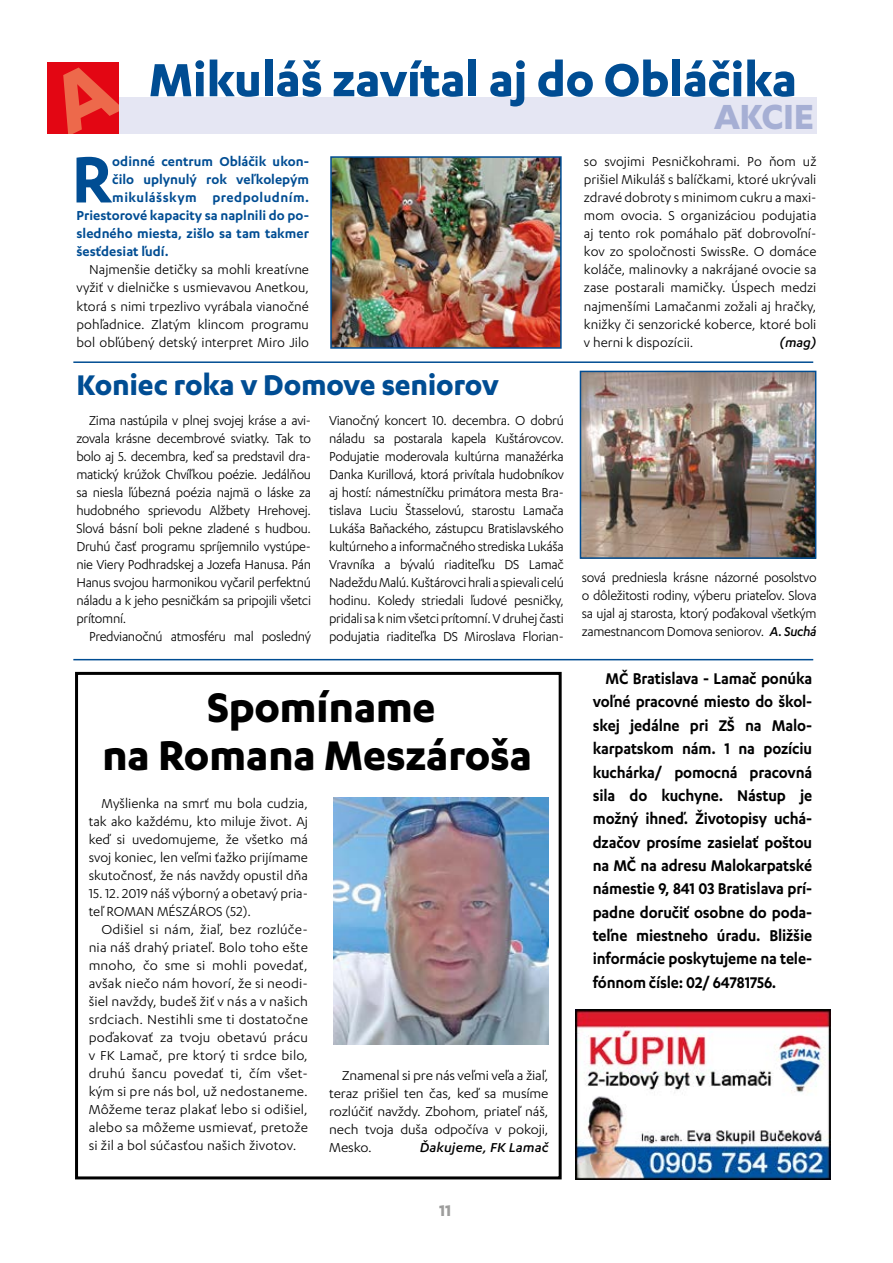
<style>
.page{position:relative;width:893px;height:1263px;background:#fff}
.page>*{position:absolute;margin:0;border:0;box-sizing:border-box;transform-origin:0 0}
.t1{font:600 75.6px "Karbon";color:#004d93}
.t2{font:700 54px "Karbon";letter-spacing:-.01em;color:#004d93}
.t3{font:700 48px/48px "Karbon";letter-spacing:-.01em;color:#000;text-align:center}
.t4{font:700 40.5px "Karbon";letter-spacing:-.01em;color:#a6afd4}
.t5{font:700 33px "Karbon";letter-spacing:-.01em;color:#004d93}
.t6{font:600 18px/23.4px "Karbon";letter-spacing:-.01em;color:#000;text-align:justify;scale:.94 1}
.t7{font:700 18px "Karbon";color:#9d9d9c}
.t8{font:15px/18px "Karbon";letter-spacing:-.01em;color:#000;text-align:justify}
.t9{font:600 15px "Karbon";color:#004d93}
.t10{font:600 15px "Karbon";letter-spacing:.03em;color:#004d93}
.t11{font:italic 500 15px "Karbon";letter-spacing:.01em;color:#000}
.s1{font-weight:500;font-style:italic}
</style>
<div class="page">
<div style="left:118px;top:97px;width:699px;height:37px;background:#e5e6f3"></div>
<img style="left:333px;top:159px;width:226px;height:187px">
<div style="left:330px;top:156px;width:232px;height:193px;border:2px solid #004d93"></div>
<img style="left:575px;top:1009px;width:256px;height:170px">
<div style="left:75px;top:672px;width:487px;height:507px;border:3px solid #000"></div>
<img style="left:334px;top:797px;width:215px;height:247px">
<hr style="left:73px;top:361px;width:740px;height:2px;background:#004d93">
<hr style="left:73px;top:659px;width:740px;height:1px;background:#004d93">
<img style="left:583px;top:374px;width:230px;height:182px">
<div style="left:580px;top:371px;width:236px;height:188px;border:2px solid #004d93"></div>
<div style="left:47px;top:62px;width:72px;height:72px;background:#e30613"></div>
<h2 class="t2" style="left:149px;top:49px;width:650px">Mikuláš zavítal aj do Obláčika</h2>
<h3 class="t4" style="left:714px;top:94px;width:102px">AKCIE</h3>
<h1 class="t1" style="left:71px;top:137px;width:42px">R</h1>
<p class="t9" style="left:112px;top:153px;width:198px">odinné centrum Obláčik ukon-</p>
<p class="t9" style="left:112px;top:171px;width:198px">čilo uplynulý rok veľkolepým</p>
<p class="t10" style="left:112px;top:189px;width:198px">mikulášskym predpoludním.</p>
<p class="t9" style="left:77px;top:207px;width:234px">Priestorové kapacity sa naplnili do po-</p>
<p class="t9" style="left:77px;top:225px;width:234px">sledného miesta, zišlo sa tam takmer</p>
<p class="t9" style="left:77px;top:243px;width:94px">šesťdesiat ľudí.</p>
<p class="t8" style="left:77px;top:260px;width:234px;text-indent:13px">Najmenšie detičky sa mohli kreatívne vyžiť v dielničke s usmievavou Anetkou, ktorá s nimi trpezlivo vyrábala vianočné pohľadnice. Zlatým klincom programu bol obľúbený detský interpret Miro Jilo</p>
<h3 class="t5" style="left:77px;top:367px;width:424px">Koniec roka v Domove seniorov</h3>
<p class="t8" style="left:76px;top:411px;width:236px;text-indent:13px">Zima nastúpila v plnej svojej kráse a avi&shy;zovala krásne decembrové sviatky. Tak to bolo aj 5. decembra, keď sa predstavil dra&shy;matický krúžok Chvíľkou poézie. Jedálňou sa niesla ľúbezná poézia najmä o láske za hudobného sprievodu Alžbety Hrehovej.<br>Slová básní boli pekne zladené s hudbou.<br>Druhú časť programu spríjemnilo vystúpe&shy;nie Viery Podhradskej a Jozefa Hanusa. Pán Hanus svojou harmonikou vyčaril perfektnú náladu a k jeho pesničkám sa pripojili všetci prítomní.</p>
<p class="t8" style="left:89px;top:627px;width:223px">Predvianočnú atmosféru mal posledný</p>
<p class="t8" style="left:329px;top:411px;width:236px">Vianočný koncert 10. decembra. O dobrú náladu sa postarala kapela Kuštárovcov.<br>Podujatie moderovala kultúrna manažérka Danka Kurillová, ktorá privítala hudobníkov aj hostí: námestníčku primátora mesta Bra&shy;tislava Luciu Štasselovú, starostu Lamača Lukáša Baňackého, zástupcu Bratislavského kultúrneho a informačného strediska Lukáša Vravníka a bývalú riaditeľku DS Lamač Nadeždu Malú. Kuštárovci hrali a spievali celú hodinu. Koledy striedali ľudové pesničky, pridali sa k nim všetci prítomní. V druhej časti podujatia riaditeľka DS Miroslava Florian-</p>
<h3 class="t3" style="left:102px;top:681px;width:432px">Spomíname<br>na Romana Meszároša</h3>
<p class="t8" style="left:89px;top:793px;width:221px;text-indent:13px">Myšlienka na smrť mu bola cudzia, tak ako každému, kto miluje život. Aj keď si uvedomujeme, že všetko má svoj koniec, len veľmi ťažko prijímame skutočnosť, že nás navždy opustil dňa</p>
<p class="t8" style="left:89px;top:883px;width:221px">15. 12. 2019 náš výborný a obetavý pria&shy;teľ ROMAN MÉSZÁROS (52).</p>
<p class="t8" style="left:89px;top:919px;width:221px;text-indent:13px">Odišiel si nám, žiaľ, bez rozlúče&shy;nia náš drahý priateľ. Bolo toho ešte mnoho, čo sme si mohli povedať, avšak niečo nám hovorí, že si neodi&shy;šiel navždy, budeš žiť v nás a v našich srdciach. Nestihli sme ti dostatočne poďakovať za tvoju obetavú prácu v FK Lamač, pre ktorý ti srdce bilo, druhú šancu povedať ti, čím všet&shy;kým si pre nás bol, už nedostaneme.<br>Môžeme teraz plakať lebo si odišiel, alebo sa môžeme usmievať, pretože si žil a bol súčasťou našich životov.</p>
<p class="t8" style="left:329px;top:1066px;width:221px;text-indent:13px">Znamenal si pre nás veľmi veľa a žiaľ, teraz prišiel ten čas, keď sa musíme rozlúčiť navždy. Zbohom, priateľ náš, nech tvoja duša odpočíva v pokoji, Mesko.</p>
<p class="t11" style="left:420px;top:1139px;width:130px">Ďakujeme, FK Lamač</p>
<p class="t8" style="left:584px;top:152px;width:234px">so svojimi Pesničkohrami. Po ňom už prišiel Mikuláš s balíčkami, ktoré ukrývali zdravé dobroty s minimom cukru a maxi&shy;mom ovocia. S organizáciou podujatia aj tento rok pomáhalo päť dobrovoľní&shy;kov zo spoločnosti SwissRe. O domáce koláče, malinovky a nakrájané ovocie sa zase postarali mamičky. Úspech medzi najmenšími Lamačanmi zožali aj hračky, knižky či senzorické koberce, ktoré boli v herni k dispozícii.</p>
<p class="t11" style="left:779px;top:334px;width:38px">(mag)</p>
<p class="t8" style="left:582px;top:568px;width:236px">sová predniesla krásne názorné posolstvo o dôležitosti rodiny, výberu priateľov. Slova sa ujal aj starosta, ktorý poďakoval všetkým zamestnancom Domova seniorov. <span class="s1">A. Suchá</span></p>
<p class="t6" style="left:593px;top:666px;width:235px;text-indent:13px">MČ Bratislava - Lamač ponúka voľné pracovné miesto do škol&shy;skej jedálne pri ZŠ na Malo&shy;karpatskom nám. 1 na pozíciu kuchárka/ pomocná pracovná sila do kuchyne. Nástup je možný ihneď. Životopisy uchá&shy;dzačov prosíme zasielať poštou na MČ na adresu Malokarpatské námestie 9, 841 03 Bratislava prí&shy;padne doručiť osobne do poda&shy;teľne miestneho úradu. Bližšie informácie poskytujeme na tele&shy;fónnom čísle: 02/ 64781756.</p>
<p class="t7" style="left:439px;top:1200px;width:13px">11</p>
</div>
